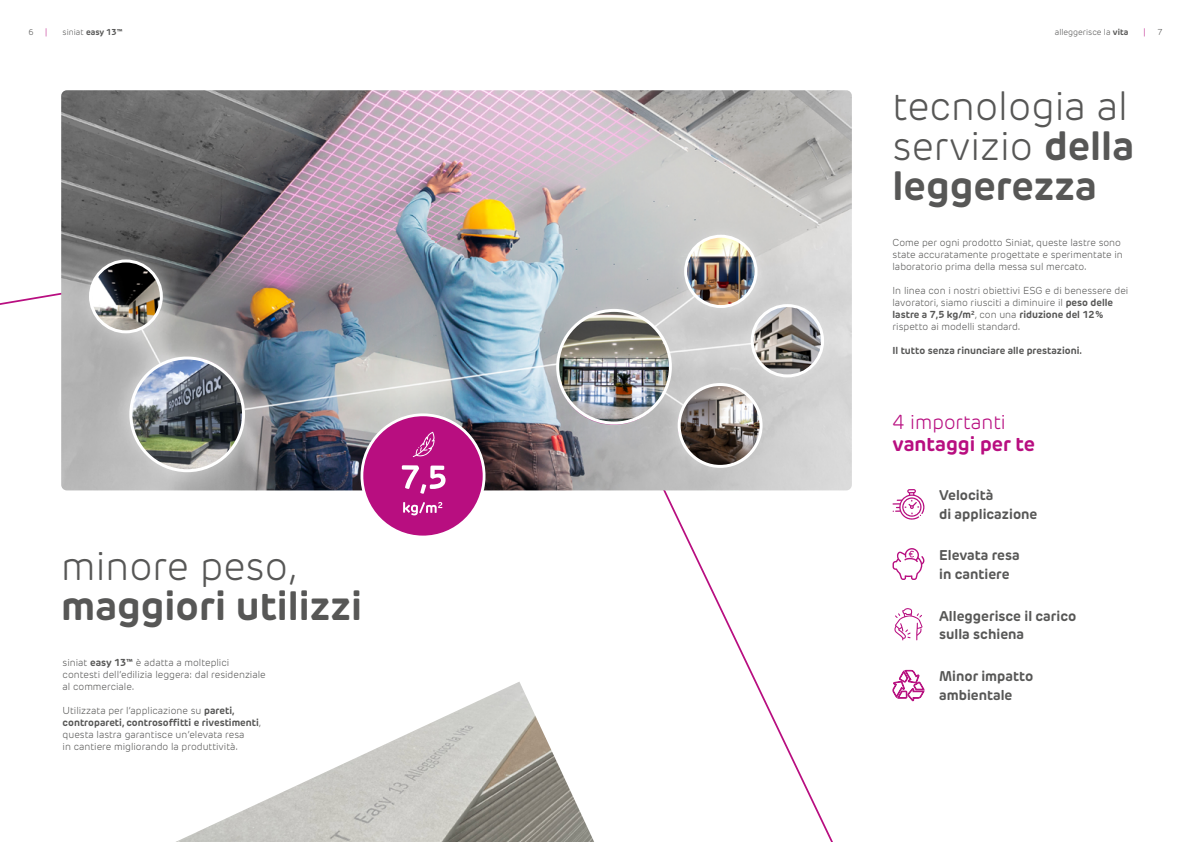
<style>
.page{position:relative;width:1191px;height:842px;background:#fff}
.page>*{position:absolute;margin:0;border:0;box-sizing:border-box;transform-origin:0 0}
.t1{font:300 40px/40px "New Rubrik Edge";color:#575756}
.t2{font:700 40px "New Rubrik Edge";color:#575756}
.t3{font:700 20px "New Rubrik Edge";color:#b80e80}
.t4{font:300 20px "New Rubrik Edge";color:#b80e80}
.t5{font:700 14px/18.8px "New Rubrik Edge";color:#575756}
.t6{font:300 10px/12px "New Rubrik Edge";color:#575756}
.t7{font:700 10px "New Rubrik Edge";color:#575756}
.t8{font:300 8.5px "New Rubrik Edge";color:#575756}
.t9{font:700 8.5px "New Rubrik Edge";color:#575756}
.t10{font:300 8.5px "New Rubrik Edge";color:#b80e80}
.s1{font-weight:300}
.s2{font-weight:700}
</style>
<div class="page">
<svg style="left:0;top:292px;width:848px;height:550px"></svg>
<img style="left:61px;top:90px;width:791px;height:400px">
<div style="left:361px;top:414px;width:123px;height:123px;background:#b80e80;border-radius:50%"></div>
<div style="left:360px;top:413px;width:126px;height:126px;border:3px solid #fff;border-radius:50%"></div>
<svg style="left:403px;top:502px;width:39px;height:13px"></svg>
<svg style="left:413px;top:432px;width:21px;height:25px"></svg>
<svg style="left:892px;top:489px;width:32px;height:31px"></svg>
<svg style="left:892px;top:548px;width:32px;height:32px"></svg>
<svg style="left:892px;top:608px;width:32px;height:94px"></svg>
<img style="left:90px;top:261px;width:71px;height:71px;border-radius:35px">
<div style="left:89px;top:259px;width:74px;height:74px;border:3px solid #fff;border-radius:50%"></div>
<img style="left:679px;top:384px;width:82px;height:82px;border-radius:41px">
<div style="left:677px;top:383px;width:85px;height:85px;border:3px solid #fff;border-radius:50%"></div>
<img style="left:752px;top:306px;width:70px;height:70px;border-radius:35px">
<div style="left:750px;top:304px;width:74px;height:73px;border:3px solid #fff;border-radius:50%"></div>
<img style="left:685px;top:236px;width:71px;height:70px;border-radius:35px">
<div style="left:684px;top:235px;width:73px;height:73px;border:3px solid #fff;border-radius:50%"></div>
<img style="left:131px;top:358px;width:112px;height:113px;border-radius:56px">
<div style="left:129px;top:356px;width:116px;height:116px;border:3px solid #fff;border-radius:50%"></div>
<img style="left:557px;top:310px;width:113px;height:113px;border-radius:56px">
<div style="left:556px;top:309px;width:116px;height:116px;border:3px solid #fff;border-radius:50%"></div>
<svg style="left:402px;top:465px;width:43px;height:29px"></svg>
<p class="t8" style="left:28px;top:27px;width:7px">6</p>
<p class="t10" style="left:45px;top:27px;width:4px">|</p>
<p class="t9" style="left:63px;top:27px;width:62px"><span class="s1">siniat</span> easy 13™</p>
<h1 class="t1" style="left:61px;top:546px;width:238px">minore peso,</h1>
<h1 class="t2" style="left:61px;top:581px;width:302px">maggiori utilizzi</h1>
<p class="t6" style="left:63px;top:657px;width:205px">siniat <span class="s2">easy 13™</span> è adatta a molteplici contesti dell’edilizia leggera: dal residenziale al commerciale.</p>
<p class="t6" style="left:63px;top:705px;width:200px">Utilizzata per l’applicazione su <span class="s2">pareti, contropareti, controsoffitti e rivestimenti</span>, questa lastra garantisce un’elevata resa<br>in cantiere migliorando la produttività.</p>
<p class="t8" style="left:1054px;top:27px;width:75px">alleggerisce la <span class="s2">vita</span></p>
<p class="t10" style="left:1143px;top:27px;width:4px">|</p>
<p class="t8" style="left:1157px;top:27px;width:7px">7</p>
<h1 class="t1" style="left:892px;top:86px;width:243px">tecnologia al servizio <span class="s2">della leggerezza</span></h1>
<p class="t6" style="left:892px;top:236px;width:232px">Come per ogni prodotto Siniat, queste lastre sono state accuratamente progettate e sperimentate in laboratorio prima della messa sul mercato.</p>
<p class="t6" style="left:892px;top:284px;width:237px">In linea con i nostri obiettivi ESG e di benessere dei lavoratori, siamo riusciti a diminuire il <span class="s2">peso delle lastre a 7,5 kg/m</span><sup>2</sup>, con una <span class="s2">riduzione del 12% </span>rispetto ai modelli standard.</p>
<p class="t7" style="left:892px;top:344px;width:191px">Il tutto senza rinunciare alle prestazioni.</p>
<h2 class="t4" style="left:892px;top:410px;width:115px">4 importanti</h2>
<h2 class="t3" style="left:892px;top:431px;width:144px">vantaggi per te</h2>
<h3 class="t5" style="left:939px;top:486px;width:100px">Velocità<br>di applicazione</h3>
<h3 class="t5" style="left:939px;top:546px;width:82px">Elevata resa in cantiere</h3>
<h3 class="t5" style="left:939px;top:606px;width:139px">Alleggerisce il carico sulla schiena</h3>
<h3 class="t5" style="left:939px;top:667px;width:96px">Minor impatto ambientale</h3>
</div>
